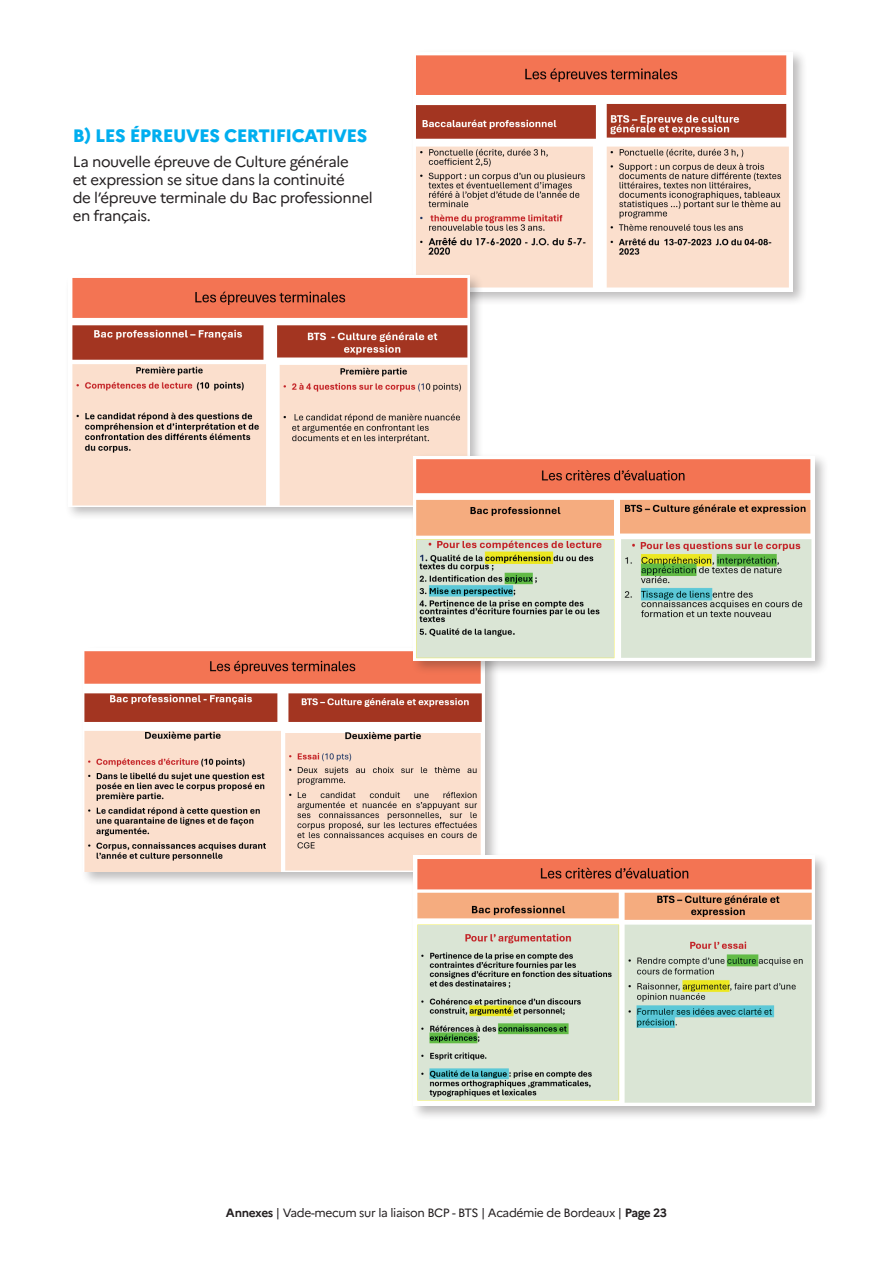
<style>
.page{position:relative;width:893px;height:1263px;background:#fff}
.page>*{position:absolute;margin:0;border:0;box-sizing:border-box;transform-origin:0 0}
.t1{font:800 18px "Marianne";letter-spacing:-.025em;color:#00aeef}
.t2{font:15px/18px "Marianne";letter-spacing:-.025em;color:#231f20}
.t3{font:12px "Marianne";letter-spacing:-.03em;color:#231f20}
.s1{font-weight:700}
</style>
<div class="page">
<div style="left:411px;top:49px;width:397px;height:258px;background:#231f20;opacity:.3"></div>
<img style="left:414px;top:52px;width:379px;height:239px">
<div style="left:81px;top:645px;width:419px;height:242px;background:#231f20;opacity:.3"></div>
<img style="left:84px;top:648px;width:401px;height:223px">
<div style="left:65px;top:273px;width:419px;height:248px;background:#231f20;opacity:.3"></div>
<img style="left:68px;top:276px;width:401px;height:230px">
<div style="left:411px;top:453px;width:419px;height:223px;background:#231f20;opacity:.3"></div>
<img style="left:414px;top:456px;width:400px;height:204px">
<div style="left:411px;top:853px;width:419px;height:268px;background:#231f20;opacity:.3"></div>
<img style="left:414px;top:856px;width:400px;height:250px">
<p class="t1" style="left:73px;top:122px;width:296px">B) LES ÉPREUVES CERTIFICATIVES</p>
<p class="t2" style="left:73px;top:151px;width:302px">La nouvelle épreuve de Culture générale<br>et expression se situe dans la continuité<br>de l’épreuve terminale du Bac professionnel en français.</p>
<p class="t3" style="left:226px;top:1203px;width:443px"><span class="s1">Annexes</span> | Vade-mecum sur la liaison BCP - BTS | Académie de Bordeaux | <span class="s1">Page 23</span></p>
</div>
